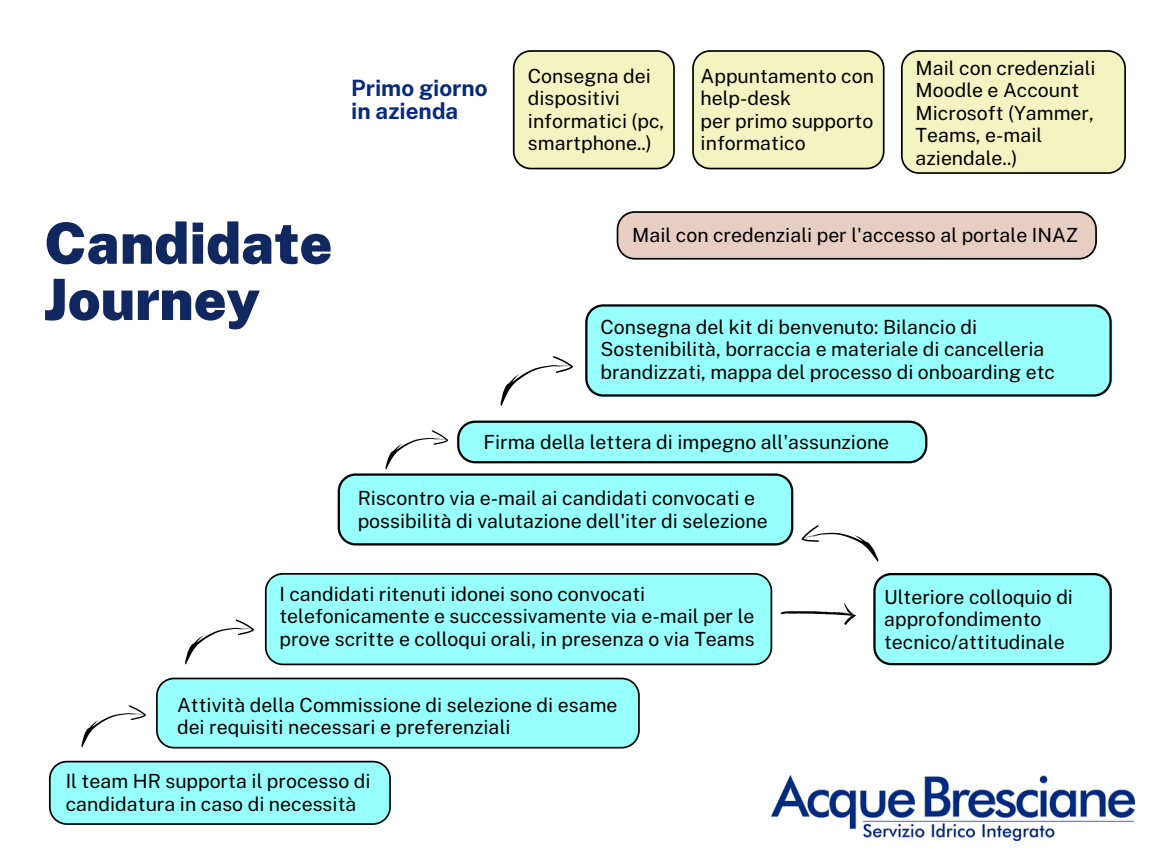
<style>
.page{position:relative;width:1152px;height:864px;background:#fff}
.page>*{position:absolute;margin:0;border:0;box-sizing:border-box;transform-origin:0 0}
.t1{font:900 57px "Public Sans";color:#11275f}
.t2{font:700 22.5px "Public Sans";color:#072a7e}
.t3{font:19.5px/22.5px "Public Sans";color:#000}
</style>
<div class="page">
<svg style="left:617px;top:211px;width:480px;height:49px;background:#d6beb4"></svg>
<div style="left:513px;top:50px;width:162px;height:119px;background:#f3f4c2"></div>
<div style="left:692px;top:50px;width:193px;height:119px;background:#f3f4c2"></div>
<svg style="left:265px;top:573px;width:73px;height:92px;background:#90f1ee"></svg>
<svg style="left:49px;top:761px;width:342px;height:64px;background:#8ff0ed"></svg>
<svg style="left:156px;top:678px;width:484px;height:71px;background:#91f2ef"></svg>
<div style="left:901px;top:50px;width:225px;height:124px;background:#f3f4c2"></div>
<img style="left:772px;top:775px;width:362px;height:65px">
<svg style="left:585px;top:304px;width:527px;height:93px;background:#8ff1ee"></svg>
<svg style="left:81px;top:705px;width:65px;height:43px"></svg>
<svg style="left:185px;top:619px;width:69px;height:46px"></svg>
<svg style="left:500px;top:356px;width:73px;height:50px"></svg>
<svg style="left:338px;top:421px;width:774px;height:244px"></svg>
<p class="t1" style="left:44px;top:210px;width:290px">Candidate</p>
<p class="t1" style="left:44px;top:266px;width:217px">Journey</p>
<p class="t2" style="left:351px;top:75px;width:138px">Primo giorno</p>
<p class="t2" style="left:351px;top:97px;width:109px">in azienda</p>
<p class="t3" style="left:528px;top:64px;width:125px">Consegna dei dispositivi</p>
<p class="t3" style="left:528px;top:109px;width:138px">informatici (pc, smartphone..)</p>
<p class="t3" style="left:701px;top:64px;width:175px">Appuntamento con help-desk</p>
<p class="t3" style="left:701px;top:109px;width:174px">per primo supporto informatico</p>
<p class="t3" style="left:916px;top:57px;width:182px">Mail con credenziali</p>
<p class="t3" style="left:916px;top:79px;width:180px">Moodle e Account<br>Microsoft (Yammer,<br>Teams, e-mail aziendale..)</p>
<p class="t3" style="left:632px;top:224px;width:448px">Mail con credenziali per l'accesso al portale INAZ</p>
<p class="t3" style="left:601px;top:316px;width:456px">Consegna del kit di benvenuto: Bilancio di<br>Sostenibilità, borraccia e materiale di cancelleria brandizzati, mappa del processo di onboarding etc</p>
<p class="t3" style="left:484px;top:430px;width:407px">Firma della lettera di impegno all'assunzione</p>
<p class="t3" style="left:358px;top:487px;width:411px">Riscontro via e-mail ai candidati convocati e possibilità di valutazione dell'iter di selezione</p>
<p class="t3" style="left:279px;top:582px;width:477px">I candidati ritenuti idonei sono convocati telefonicamente e successivamente via e-mail per le prove scritte e colloqui orali, in presenza o via Teams</p>
<p class="t3" style="left:884px;top:586px;width:190px">Ulteriore colloquio di approfondimento tecnico/attitudinale</p>
<p class="t3" style="left:177px;top:693px;width:442px">Attività della Commissione di selezione di esame dei requisiti necessari e preferenziali</p>
<p class="t3" style="left:66px;top:770px;width:306px">Il team HR supporta il processo di candidatura in caso di necessità</p>
</div>
